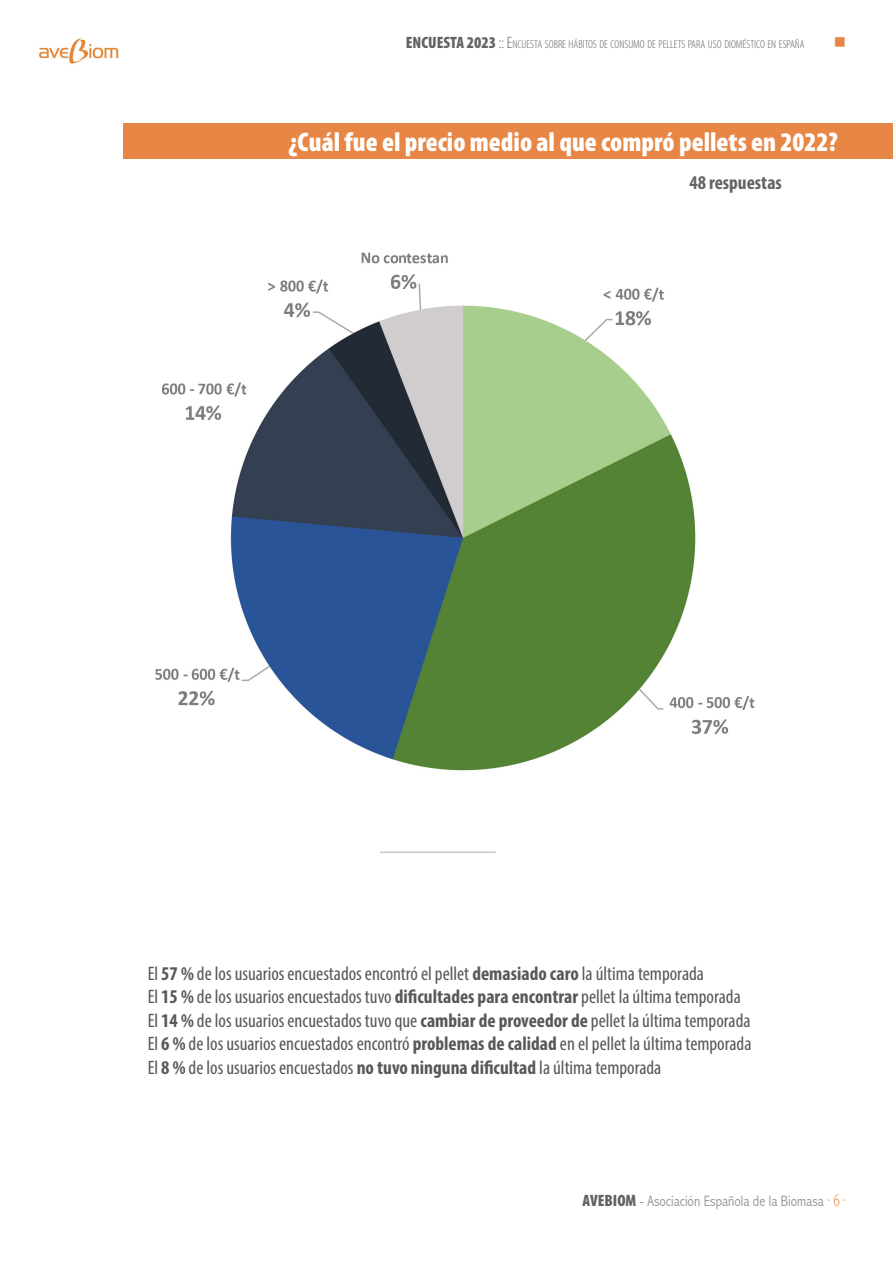
<style>
.page{position:relative;width:893px;height:1263px;background:#fff}
.page>*{position:absolute;margin:0;border:0;box-sizing:border-box;transform-origin:0 0}
.t1{font:900 condensed 27px "Myriad Pro";color:#fff}
.t2{font:condensed 19.5px "Myriad Pro";color:#57585a}
.t3{font:700 condensed 19.5px "Myriad Pro";color:#636366}
.t4{font:16.5px "Wingdings";color:#e88745}
.t5{font:300 condensed 15px "Abadi";color:#939598}
.t6{font:300 condensed 11.55px "Myriad Pro";color:#636366}
.s1{font-weight:900;font-size:16.5px}
.s2{font-size:16.5px}
.s3{font-weight:700}
.s4{font-family:"Myriad Pro";font-weight:900;font-size:16.5px;color:#636366}
.s5{font-family:"Myriad Pro";font-size:18px;color:#e88745}
</style>
<div class="page">
<img style="left:39px;top:38px;width:80px;height:26px">
<div style="left:124px;top:123px;width:769px;height:35px;background:#e88745"></div>
<hr style="left:380px;top:851px;width:116px;height:2px;background:#c7c8ca">
<img style="left:155px;top:252px;width:600px;height:519px">
<p class="t6" style="left:406px;top:38px;width:400px"><span class="s1">ENCUESTA 2023</span> <span class="s2">:: E</span>NCUESTA SOBRE HÁBITOS DE CONSUMO DE PELLETS PARA USO DIOMÉSTICO EN ESPAÑA</p>
<p class="t4" style="left:834px;top:33px;width:14px">■</p>
<p class="t1" style="left:288px;top:125px;width:551px">¿Cuál fue el precio medio al que compró pellets en 2022?</p>
<p class="t3" style="left:689px;top:170px;width:94px">48 respuestas</p>
<p class="t2" style="left:148px;top:962px;width:558px">El <span class="s3">57 %</span> de los usuarios encuestados encontró el pellet <span class="s3">demasiado caro</span> la última temporada</p>
<p class="t2" style="left:148px;top:985px;width:594px">El <span class="s3">15 %</span> de los usuarios encuestados tuvo <span class="s3">dificultades para encontrar</span> pellet la última temporada</p>
<p class="t2" style="left:148px;top:1008px;width:604px">El <span class="s3">14 %</span> de los usuarios encuestados tuvo que <span class="s3">cambiar de proveedor de</span> pellet la última temporada</p>
<p class="t2" style="left:148px;top:1032px;width:605px">El <span class="s3">6 %</span> de los usuarios encuestados encontró <span class="s3">problemas de calidad</span> en el pellet la última temporada</p>
<p class="t2" style="left:148px;top:1055px;width:515px">El <span class="s3">8 %</span> de los usuarios encuestados <span class="s3">no tuvo ninguna dificultad</span> la última temporada</p>
<p class="t5" style="left:582px;top:1192px;width:265px"><span class="s4">AVEBIOM</span> - Asociación Española de la Biomasa <span class="s5">· 6 ·</span></p>
</div>
